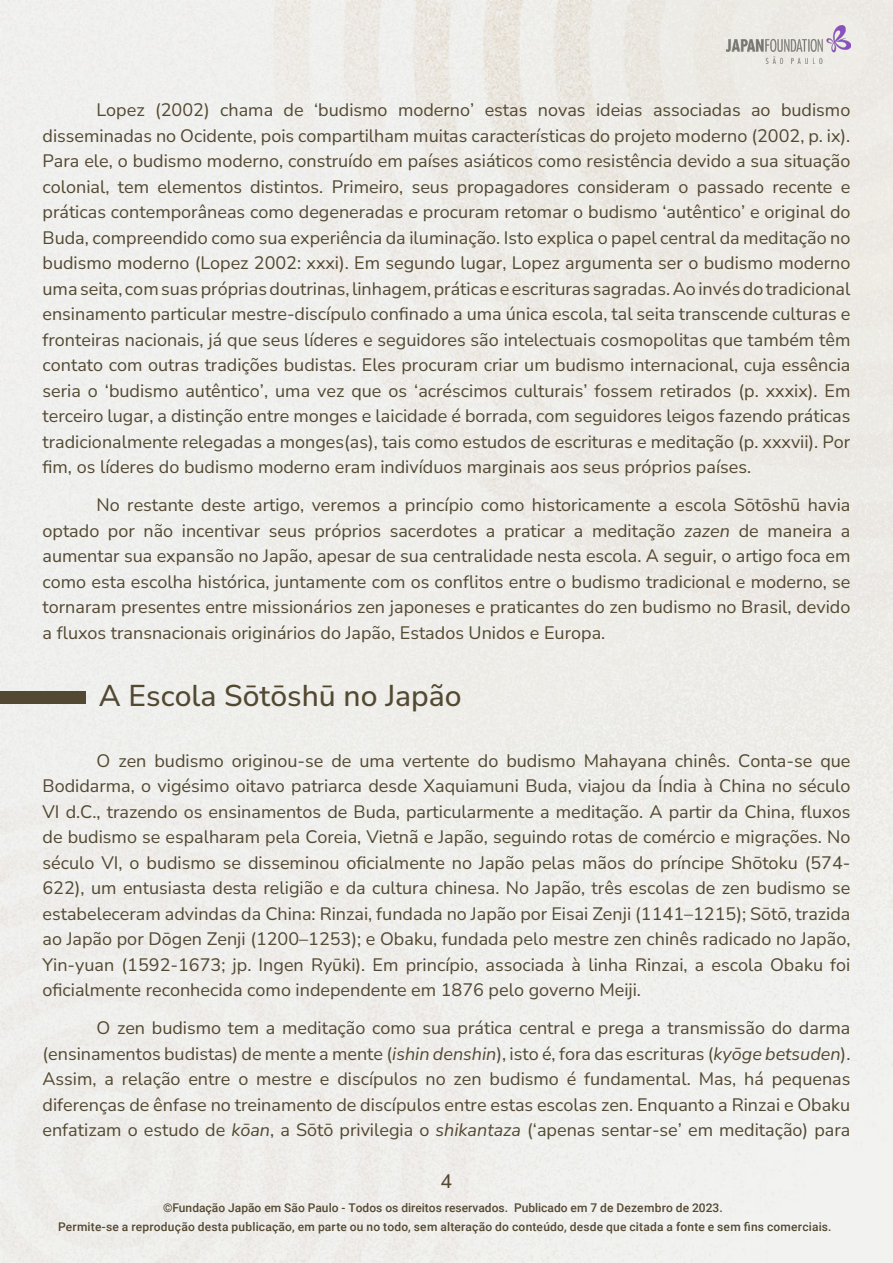
<style>
.page{position:relative;width:893px;height:1263px;background:#efeeea}
.page>*{position:absolute;margin:0;border:0;box-sizing:border-box;transform-origin:0 0}
.Título{font:200 30px "Nunito Sans 12 pt";color:#534831}
.t1{font:200 19.5px "Nunito Sans 12 pt";color:#534831}
.Rodapé{font:200 18px/25.5px "Nunito Sans 12 pt";color:#534831;text-align:justify}
.t2{font:500 12px/19.8px "Roboto";letter-spacing:.015em;color:#534831;text-align:center}
.s1{font-style:italic}
</style>
<div class="page">
<img style="left:726px;top:25px;width:124px;height:39px">
<div style="left:0;top:691px;width:85px;height:13px;background:#534831"></div>
<p class="Rodapé" style="left:43px;top:96px;width:809px;text-indent:54px">Lopez (2002) chama de ‘budismo moderno’ estas novas ideias associadas ao budismo disseminadas no Ocidente, pois compartilham muitas características do projeto moderno (2002, p. ix).<br>Para ele, o budismo moderno, construído em países asiáticos como resistência devido a sua situação colonial, tem elementos distintos. Primeiro, seus propagadores consideram o passado recente e práticas contemporâneas como degeneradas e procuram retomar o budismo ‘autêntico’ e original do Buda, compreendido como sua experiência da iluminação. Isto explica o papel central da meditação no budismo moderno (Lopez 2002: xxxi). Em segundo lugar, Lopez argumenta ser o budismo moderno uma seita, com suas próprias doutrinas, linhagem, práticas e escrituras sagradas. Ao invés do tradicional ensinamento particular mestre-discípulo confinado a uma única escola, tal seita transcende culturas e fronteiras nacionais, já que seus líderes e seguidores são intelectuais cosmopolitas que também têm contato com outras tradições budistas. Eles procuram criar um budismo internacional, cuja essência seria o ‘budismo autêntico’, uma vez que os ‘acréscimos culturais’ fossem retirados (p. xxxix). Em terceiro lugar, a distinção entre monges e laicidade é borrada, com seguidores leigos fazendo práticas tradicionalmente relegadas a monges(as), tais como estudos de escrituras e meditação (p. xxxvii). Por fim, os líderes do budismo moderno eram indivíduos marginais aos seus próprios países.</p>
<p class="Rodapé" style="left:43px;top:492px;width:809px;text-indent:54px">No restante deste artigo, veremos a princípio como historicamente a escola Sōtōshū havia optado por não incentivar seus próprios sacerdotes a praticar a meditação <span class="s1">zazen</span> de maneira a aumentar sua expansão no Japão, apesar de sua centralidade nesta escola. A seguir, o artigo foca em como esta escolha histórica, juntamente com os conflitos entre o budismo tradicional e moderno, se tornaram presentes entre missionários zen japoneses e praticantes do zen budismo no Brasil, devido a fluxos transnacionais originários do Japão, Estados Unidos e Europa.</p>
<p class="Título" style="left:99px;top:675px;width:364px">A Escola Sōtōshū no Japão</p>
<p class="Rodapé" style="left:43px;top:747px;width:809px;text-indent:54px">O zen budismo originou-se de uma vertente do budismo Mahayana chinês. Conta-se que Bodidarma, o vigésimo oitavo patriarca desde Xaquiamuni Buda, viajou da Índia à China no século VI d.C., trazendo os ensinamentos de Buda, particularmente a meditação. A partir da China, fluxos de budismo se espalharam pela Coreia, Vietnã e Japão, seguindo rotas de comércio e migrações. No século VI, o budismo se disseminou oficialmente no Japão pelas mãos do príncipe Shōtoku (574- 622), um entusiasta desta religião e da cultura chinesa. No Japão, três escolas de zen budismo se estabeleceram advindas da China: Rinzai, fundada no Japão por Eisai Zenji (1141–1215); Sōtō, trazida ao Japão por Dōgen Zenji (1200–1253); e Obaku, fundada pelo mestre zen chinês radicado no Japão, Yin-yuan (1592-1673; jp. Ingen Ryūki). Em princípio, associada à linha Rinzai, a escola Obaku foi oficialmente reconhecida como independente em 1876 pelo governo Meiji.</p>
<p class="Rodapé" style="left:43px;top:1015px;width:809px;text-indent:54px">O zen budismo tem a meditação como sua prática central e prega a transmissão do darma (ensinamentos budistas) de mente a mente (<span class="s1">ishin denshin</span>), isto é, fora das escrituras (<span class="s1">kyōge betsuden</span>).<br>Assim, a relação entre o mestre e discípulos no zen budismo é fundamental. Mas, há pequenas diferenças de ênfase no treinamento de discípulos entre estas escolas zen. Enquanto a Rinzai e Obaku enfatizam o estudo de <span class="s1">kōan</span>, a Sōtō privilegia o <span class="s1">shikantaza</span> (‘apenas sentar-se’ em meditação) para</p>
<p class="t1" style="left:441px;top:1168px;width:13px">4</p>
<p class="t2" style="left:58px;top:1197px;width:775px">©Fundação Japão em São Paulo - Todos os direitos reservados. Publicado em 7 de Dezembro de 2023.<br>Permite-se a reprodução desta publicação, em parte ou no todo, sem alteração do conteúdo, desde que citada a fonte e sem fins comerciais.</p>
</div>
